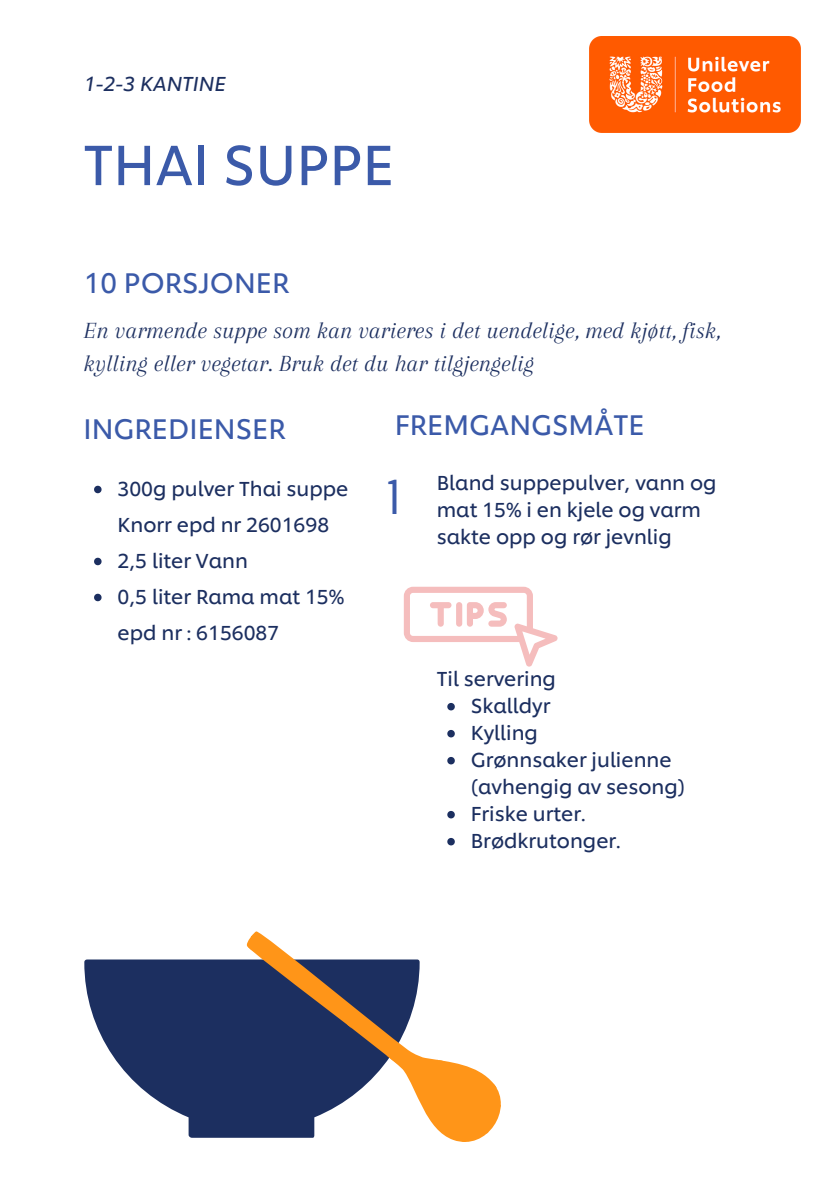
<style>
.page{position:relative;width:839px;height:1191px;background:#fff}
.page>*{position:absolute;margin:0;border:0;box-sizing:border-box;transform-origin:0 0}
.t1{font:55.4px "Unilever Shilling";color:#3b5aa9}
.t2{font:49px "Pathway Gothic One";color:#3b5aa9}
.t3{font:28px "Unilever Shilling";color:#3b5aa9}
.t4{font:italic 24px/33px "Arapey";color:#1c2f60}
.t5{font:20px/27px "Unilever Shilling";color:#1c2f60}
.t6{font:italic 20px "Unilever Shilling";color:#1c2f60}
</style>
<div class="page">
<img style="left:589px;top:36px;width:211px;height:96px">
<svg style="left:84px;top:960px;width:158px;height:178px;fill:#1c2f60"></svg>
<svg style="left:244px;top:931px;width:176px;height:207px;fill:#1c2f60"></svg>
<svg style="left:399px;top:1038px;width:102px;height:104px"></svg>
<svg style="left:404px;top:587px;width:154px;height:80px"></svg>
<svg style="left:94px;top:486px;width:8px;height:7px"></svg>
<svg style="left:94px;top:558px;width:8px;height:7px"></svg>
<svg style="left:94px;top:594px;width:8px;height:7px"></svg>
<svg style="left:447px;top:703px;width:8px;height:7px"></svg>
<svg style="left:447px;top:730px;width:8px;height:7px"></svg>
<svg style="left:447px;top:757px;width:8px;height:7px"></svg>
<svg style="left:447px;top:811px;width:8px;height:7px"></svg>
<svg style="left:447px;top:838px;width:8px;height:7px"></svg>
<p class="t6" style="left:84px;top:68px;width:143px">1-2-3 KANTINE</p>
<h1 class="t1" style="left:84px;top:121px;width:312px">THAI SUPPE</h1>
<p class="t3" style="left:84px;top:261px;width:207px">10 PORSJONER</p>
<h2 class="t4" style="left:84px;top:314px;width:638px">En varmende suppe som kan varieres i det uendelige, med kjøtt, fisk, kylling eller vegetar. Bruk det du har tilgjengelig</h2>
<p class="t3" style="left:84px;top:407px;width:204px">INGREDIENSER</p>
<p class="t3" style="left:395px;top:402px;width:251px">FREMGANGSMÅTE</p>
<p class="t2" style="left:388px;top:467px;width:13px">1</p>
<p class="t5" style="left:437px;top:467px;width:281px">Bland suppepulver, vann og mat 15% i en kjele og varm sakte opp og rør jevnlig</p>
<h3 class="t5" style="left:117px;top:469px;width:232px;line-height:36px">300g pulver Thai suppe<br>Knorr epd nr 2601698</h3>
<h2 class="t5" style="left:117px;top:546px;width:132px">2,5 liter Vann</h2>
<h2 class="t5" style="left:117px;top:577px;width:228px;line-height:36px">0,5 liter Rama mat 15% epd nr : 6156087</h2>
<p class="t5" style="left:437px;top:664px;width:121px">Til servering</p>
<p class="t5" style="left:471px;top:691px;width:81px">Skalldyr</p>
<p class="t5" style="left:471px;top:718px;width:69px">Kylling</p>
<p class="t5" style="left:471px;top:745px;width:216px">Grønnsaker julienne (avhengig av sesong)</p>
<p class="t5" style="left:471px;top:799px;width:116px">Friske urter.</p>
<p class="t5" style="left:471px;top:826px;width:151px">Brødkrutonger.</p>
</div>
